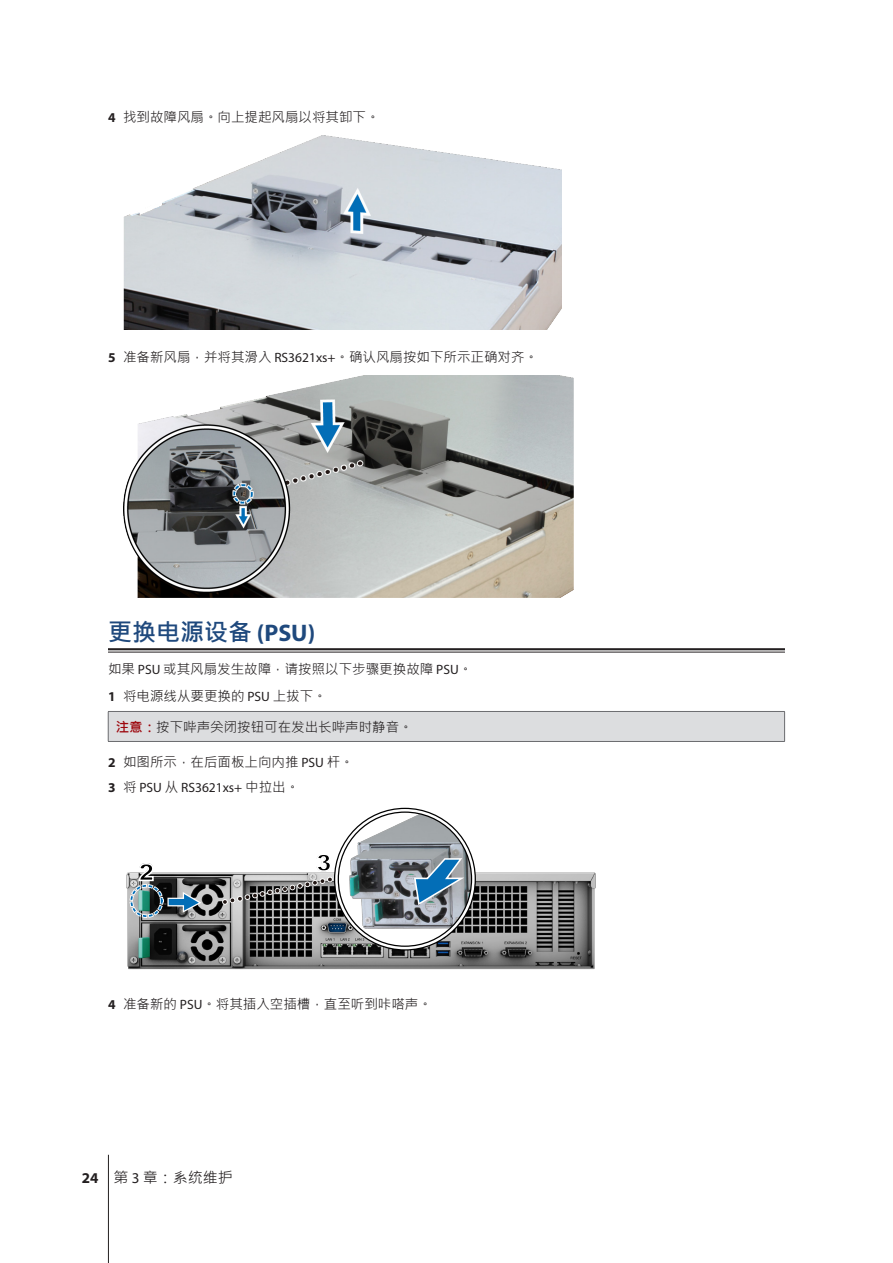
<style>
.page{position:relative;width:893px;height:1263px;background:#fff}
.page>*{position:absolute;margin:0;border:0;box-sizing:border-box;transform-origin:0 0}
.H2-underline{font:700 24px "Microsoft Jheng Hei";color:#1f497d}
.t1{font:900 22.8px "Arial";color:#000}
.t2{font:15px "Microsoft Jheng Hei";color:#231f20}
.Body-sidebar{font:13.5px "Microsoft Jheng Hei";color:#231f20}
.Warning-sidebar{font:13.5px "Microsoft Jheng Hei";color:#231f20}
.t3{font:13.5px "Myriad Pro";color:#231f20}
.s1{font-family:"Myriad Pro";font-weight:700}
.s2{font-family:"Myriad Pro"}
.s3{font-weight:700;color:#9d070d}
.s4{font-weight:700}
.s5{font-family:"Microsoft Jheng Hei"}
</style>
<div class="page">
<hr style="left:108px;top:1155px;width:1px;height:108px;background:#231f20">
<hr style="left:108px;top:648px;width:677px;height:2px;background:#231f20">
<hr style="left:108px;top:652px;width:677px;height:1px;background:#231f20">
<img style="left:123px;top:135px;width:439px;height:194px">
<img style="left:123px;top:376px;width:450px;height:221px">
<div style="left:108px;top:711px;width:677px;height:30px;background:#dcdddf"></div>
<hr style="left:108px;top:711px;width:677px;height:1px;background:#6c6d70">
<svg style="left:108px;top:712px;width:1px;height:29px"></svg>
<svg style="left:784px;top:712px;width:1px;height:29px"></svg>
<hr style="left:108px;top:741px;width:677px;height:1px;background:#6c6d70">
<img style="left:126px;top:868px;width:470px;height:102px">
<svg style="left:166px;top:891px;width:38px;height:24px"></svg>
<img style="left:341px;top:810px;width:132px;height:128px">
<div style="left:334px;top:808px;width:142px;height:142px;border:5px solid #000;border-radius:50%"></div>
<svg style="left:412px;top:857px;width:53px;height:51px;background:#7093ac"></svg>
<svg style="left:138px;top:868px;width:17px;height:14px"></svg>
<svg style="left:218px;top:852px;width:130px;height:57px"></svg>
<div style="left:130px;top:884px;width:33px;height:34px;border:4px dashed #fff;border-radius:50%"></div>
<div style="left:130px;top:885px;width:33px;height:32px;border:2px dashed #036eb7;border-radius:50%"></div>
<p class="Body-sidebar" style="left:108px;top:108px;width:273px"><span class="s1">4</span> 找到故障风扇。向上提起风扇以将其卸下。</p>
<p class="Body-sidebar" style="left:108px;top:349px;width:432px"><span class="s1">5</span> 准备新风扇，并将其滑入 <span class="s2">RS3621xs+</span>。确认风扇按如下所示正确对齐。</p>
<p class="H2-underline" style="left:108px;top:617px;width:209px">更换电源设备 <span class="s2">(PSU)</span></p>
<p class="Body-sidebar" style="left:108px;top:661px;width:366px">如果 <span class="s2">PSU</span> 或其风扇发生故障，请按照以下步骤更换故障 <span class="s2">PSU</span>。</p>
<p class="Body-sidebar" style="left:108px;top:688px;width:220px"><span class="s1">1</span> 将电源线从要更换的 <span class="s2">PSU</span> 上拔下。</p>
<p class="Warning-sidebar" style="left:116px;top:718px;width:298px"><span class="s3">注意：</span>按下哔声关闭按钮可在发出长哔声时静音。</p>
<p class="Body-sidebar" style="left:108px;top:753px;width:247px"><span class="s1">2</span> 如图所示，在后面板上向内推 <span class="s2">PSU</span> 杆。</p>
<p class="t3" style="left:108px;top:780px;width:193px"><span class="s4">3</span> <span class="s5">将</span> PSU <span class="s5">从</span> RS3621xs+ <span class="s5">中拉出。</span></p>
<p class="t1" style="left:139px;top:856px;width:17px">2</p>
<p class="t1" style="left:316px;top:846px;width:17px">3</p>
<p class="Body-sidebar" style="left:108px;top:996px;width:325px"><span class="s1">4</span> 准备新的 <span class="s2">PSU</span>。将其插入空插槽，直至听到咔嗒声。</p>
<p class="t2" style="left:82px;top:1168px;width:152px"><span class="s1">24</span> 第 <span class="s2">3</span> 章：系统维护</p>
</div>
